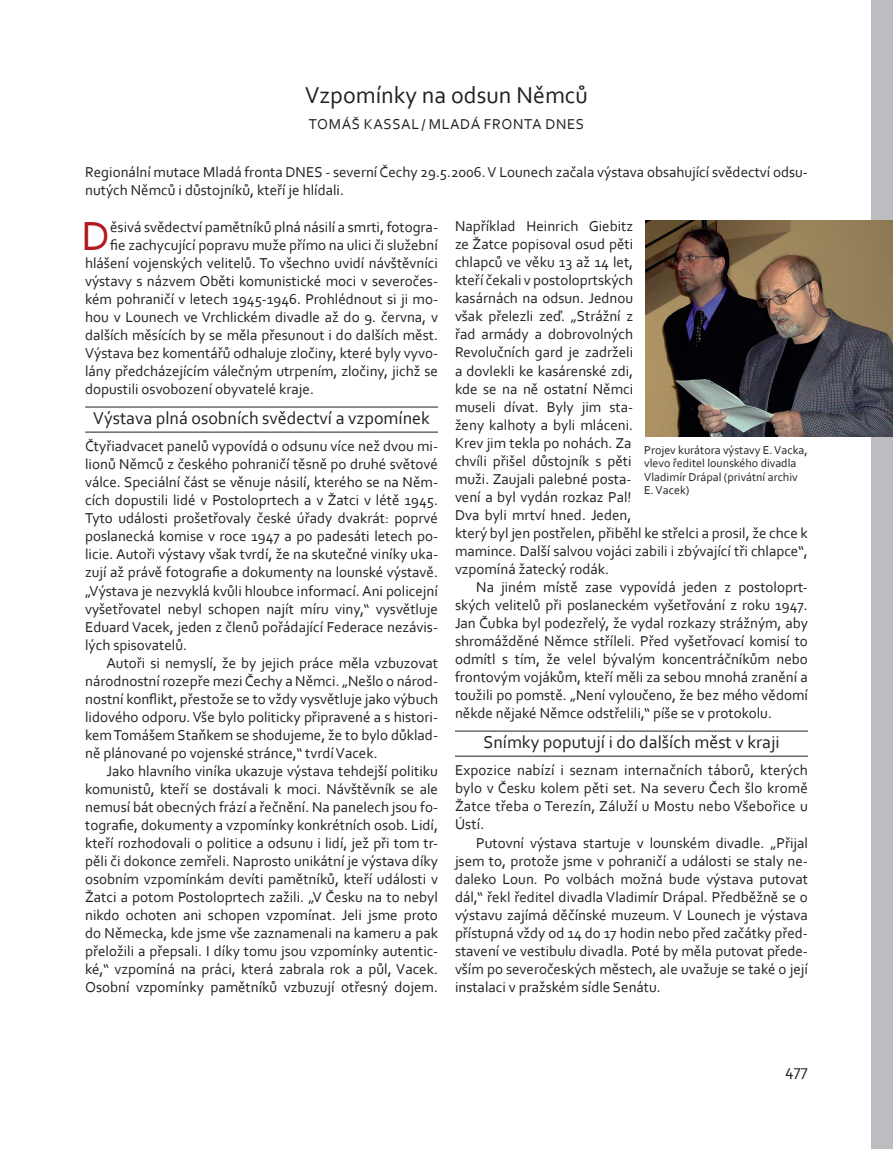
<style>
.page{position:relative;width:893px;height:1149px;background:#fff}
.page>*{position:absolute;margin:0;border:0;box-sizing:border-box;transform-origin:0 0}
._10_Initiale{font:42.6px "Corbel";color:#b01b1f}
.Überschrift_16_zentr{font:24px "Corbel";color:#231f20}
.Zwischenüberschrift{font:18px "Corbel";color:#231f20}
.t1{font:16.5px "Corbel";color:#231f20}
._10_Einz{font:15px/18px "Corbel";color:#231f20;text-align:justify}
._10_Block{font:15px/18px "Corbel";color:#231f20;text-align:justify}
._10_Initiale-2{font:15px "Corbel";color:#231f20}
.Autor__10_zentr__gro{font:15px "Corbel";letter-spacing:.04em;color:#231f20}
.Bildlegende{font:12px/13.5px "Corbel";color:#231f20}
</style>
<div class="page">
<div style="left:872px;top:0;width:21px;height:1148px;background:#bcbdc0"></div>
<hr style="left:85px;top:406px;width:353px;height:1px;background:#231f20">
<hr style="left:85px;top:431px;width:353px;height:1px;background:#231f20">
<hr style="left:455px;top:730px;width:353px;height:1px;background:#231f20">
<hr style="left:455px;top:755px;width:353px;height:1px;background:#231f20">
<img style="left:646px;top:220px;width:247px;height:216px">
<p class="Überschrift_16_zentr" style="left:305px;top:80px;width:284px">Vzpomínky na odsun Němců</p>
<p class="Autor__10_zentr__gro" style="left:309px;top:115px;width:277px">TOMÁŠ KASSAL/ MLADÁ FRONTA DNES</p>
<p class="_10_Block" style="left:85px;top:163px;width:724px">Regionální mutace Mladá fronta DNES - severní Čechy 29.5.2006. V Lounech začala výstava obsahující svědectví odsu&shy;nutých Němců i důstojníků, kteří je hlídali.</p>
<p class="_10_Initiale" style="left:82px;top:209px;width:30px">D</p>
<p class="_10_Initiale-2" style="left:110px;top:217px;width:329px">ěsivá svědectví pamětníků plná násilí a smrti, fotogra-</p>
<p class="_10_Einz" style="left:455px;top:217px;width:354px;text-align:left">Například Heinrich Giebitz<br>ze Žatce popisoval osud pěti<br>chlapců ve věku 13 až 14 let,<br>kteří čekali v postoloprtských<br>kasárnách na odsun. Jednou<br>však přelezli zeď. „Strážní z<br>řad armády a dobrovolných<br>Revolučních gard je zadrželi<br>a dovlekli ke kasárenské zdi,<br>kde se na ně ostatní Němci<br>museli dívat. Byly jim sta-<br>ženy kalhoty a byli mláceni.<br>Krev jim tekla po nohách. Za<br>chvíli přišel důstojník s pěti<br>muži. Zaujali palebné posta-<br>vení a byl vydán rozkaz Pal!<br>Dva byli mrtví hned. Jeden,<br>který byl jen postřelen, přiběhl ke střelci a prosil, že chce k mamince. Další salvou vojáci zabili i zbývající tři chlapce“, vzpomíná žatecký rodák.</p>
<p class="_10_Einz" style="left:455px;top:577px;width:354px;text-indent:21px">Na jiném místě zase vypovídá jeden z postoloprt&shy;ských velitelů při poslaneckém vyšetřování z roku 1947.<br>Jan Čubka byl podezřelý, že vydal rozkazy strážným, aby shromážděné Němce stříleli. Před vyšetřovací komisí to odmítl s tím, že velel bývalým koncentráčníkům nebo frontovým vojákům, kteří měli za sebou mnohá zranění a toužili po pomstě. „Není vyloučeno, že bez mého vědomí někde nějaké Němce odstřelili,“ píše se v protokolu.</p>
<p class="Zwischenüberschrift" style="left:483px;top:731px;width:298px">Snímky poputují i do dalších měst v kraji</p>
<p class="_10_Block" style="left:455px;top:760px;width:354px">Expozice nabízí i seznam internačních táborů, kterých bylo v Česku kolem pěti set. Na severu Čech šlo kromě Žatce třeba o Terezín, Záluží u Mostu nebo Všebořice u Ústí.</p>
<p class="_10_Einz" style="left:455px;top:832px;width:354px;text-indent:21px">Putovní výstava startuje v lounském divadle. „Přijal jsem to, protože jsme v pohraničí a události se staly ne&shy;daleko Loun. Po volbách možná bude výstava putovat dál,“ řekl ředitel divadla Vladimír Drápal. Předběžně se o výstavu zajímá děčínské muzeum. V Lounech je výstava přístupná vždy od 14 do 17 hodin nebo před začátky před&shy;stavení ve vestibulu divadla. Poté by měla putovat přede&shy;vším po severočeských městech, ale uvažuje se také o její instalaci v pražském sídle Senátu.</p>
<p class="_10_Initiale-2" style="left:110px;top:235px;width:329px">fie zachycující popravu muže přímo na ulici či služební</p>
<p class="_10_Initiale-2" style="left:85px;top:253px;width:354px">hlášení vojenských velitelů. To všechno uvidí návštěvníci</p>
<p class="_10_Initiale-2" style="left:85px;top:271px;width:354px">výstavy s názvem Oběti komunistické moci v severočes-</p>
<p class="_10_Initiale-2" style="left:85px;top:289px;width:354px">kém pohraničí v letech 1945-1946. Prohlédnout si ji mo-</p>
<p class="_10_Initiale-2" style="left:85px;top:307px;width:354px">hou v Lounech ve Vrchlickém divadle až do 9. června, v</p>
<p class="_10_Initiale-2" style="left:85px;top:325px;width:354px">dalších měsících by se měla přesunout i do dalších měst.</p>
<p class="_10_Initiale-2" style="left:85px;top:343px;width:354px">Výstava bez komentářů odhaluje zločiny, které byly vyvo-</p>
<p class="_10_Initiale-2" style="left:85px;top:361px;width:354px">lány předcházejícím válečným utrpením, zločiny, jichž se</p>
<p class="_10_Initiale-2" style="left:85px;top:379px;width:230px">dopustili osvobození obyvatelé kraje.</p>
<p class="Zwischenüberschrift" style="left:93px;top:407px;width:338px">Výstava plná osobních svědectví a vzpomínek</p>
<p class="_10_Block" style="left:85px;top:437px;width:354px">Čtyřiadvacet panelů vypovídá o odsunu více než dvou mi&shy;lionů Němců z českého pohraničí těsně po druhé světové válce. Speciální část se věnuje násilí, kterého se na Něm&shy;cích dopustili lidé v Postoloprtech a v Žatci v létě 1945.<br>Tyto události prošetřovaly české úřady dvakrát: poprvé poslanecká komise v roce 1947 a po padesáti letech po&shy;licie. Autoři výstavy však tvrdí, že na skutečné viníky uka&shy;zují až právě fotografie a dokumenty na lounské výstavě. „Výstava je nezvyklá kvůli hloubce informací. Ani policejní vyšetřovatel nebyl schopen najít míru viny,“ vysvětluje Eduard Vacek, jeden z členů pořádající Federace nezávis&shy;lých spisovatelů.</p>
<p class="_10_Einz" style="left:85px;top:653px;width:354px;text-indent:21px">Autoři si nemyslí, že by jejich práce měla vzbuzovat národnostní rozepře mezi Čechy a Němci. „Nešlo o národ&shy;nostní konflikt, přestože se to vždy vysvětluje jako výbuch lidového odporu. Vše bylo politicky připravené a s histori&shy;kem Tomášem Staňkem se shodujeme, že to bylo důklad&shy;ně plánované po vojenské stránce,“ tvrdí Vacek.</p>
<p class="_10_Einz" style="left:85px;top:761px;width:354px;text-indent:21px">Jako hlavního viníka ukazuje výstava tehdejší politiku komunistů, kteří se dostávali k moci. Návštěvník se ale nemusí bát obecných frází a řečnění. Na panelech jsou fo&shy;tografie, dokumenty a vzpomínky konkrétních osob. Lidí, kteří rozhodovali o politice a odsunu i lidí, jež při tom tr&shy;pěli či dokonce zemřeli. Naprosto unikátní je výstava díky osobním vzpomínkám devíti pamětníků, kteří události v Žatci a potom Postoloprtech zažili. „V Česku na to nebyl nikdo ochoten ani schopen vzpomínat. Jeli jsme proto do Německa, kde jsme vše zaznamenali na kameru a pak přeložili a přepsali. I díky tomu jsou vzpomínky autentic&shy;ké,“ vzpomíná na práci, která zabrala rok a půl, Vacek.<br>Osobní vzpomínky pamětníků vzbuzují otřesný dojem.</p>
<p class="Bildlegende" style="left:644px;top:442px;width:165px">Projev kurátora výstavy E. Vacka, vlevo ředitel lounského divadla<br>Vladimír Drápal (privátní archiv<br>E. Vacek)</p>
<p class="t1" style="left:785px;top:1060px;width:24px">477</p>
</div>
